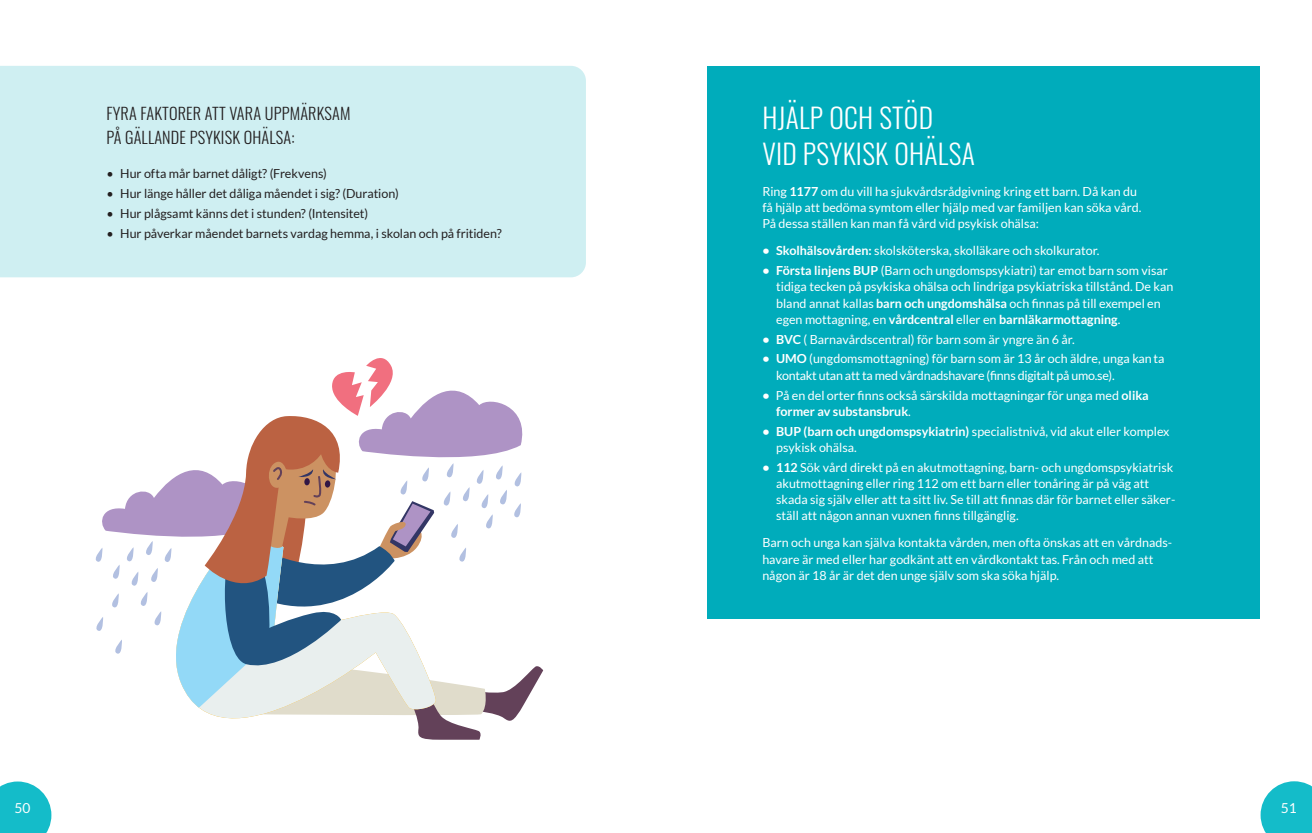
<style>
.page{position:relative;width:1312px;height:833px;background:#fff}
.page>*{position:absolute;margin:0;border:0;box-sizing:border-box;transform-origin:0 0}
.t1{font:300 27.5px/36.2px "Oswald";letter-spacing:.01em;color:#fff}
.t2{font:300 16.25px/23.8px "Oswald";letter-spacing:.01em;color:#231f20}
.t3{font:13.75px "Lato";color:#fff}
.t4{font:12.5px/16.2px "Lato";color:#fff}
.t5{font:12.5px "Lato";letter-spacing:-.005em;color:#231f20}
.t6{font:12.5px/16.2px "Lato";letter-spacing:-.02em;color:#fff}
.s1{font-weight:700}
</style>
<div class="page">
<div style="left:0;top:66px;width:586px;height:211px;background:#cfeff2"></div>
<div style="left:707px;top:66px;width:553px;height:552px;background:#00acbb"></div>
<svg style="left:95px;top:358px;width:448px;height:381px"></svg>
<svg style="left:0;top:781px;width:51px;height:52px"></svg>
<svg style="left:1260px;top:781px;width:51px;height:52px"></svg>
<h2 class="t2" style="left:106px;top:100px;width:246px">FYRA FAKTORER ATT VARA UPPMÄRKSAM<br>PÅ GÄLLANDE PSYKISK OHÄLSA:</h2>
<p class="t5" style="left:106px;top:167px;width:222px">• Hur ofta mår barnet dåligt? (Frekvens)</p>
<p class="t5" style="left:106px;top:186px;width:294px">• Hur länge håller det dåliga måendet i sig? (Duration)</p>
<p class="t5" style="left:106px;top:206px;width:263px">• Hur plågsamt känns det i stunden? (Intensitet)</p>
<p class="t5" style="left:106px;top:226px;width:397px">• Hur påverkar måendet barnets vardag hemma, i skolan och på fritiden?</p>
<h1 class="t1" style="left:762px;top:97px;width:214px">HJÄLP OCH STÖD<br>VID PSYKISK OHÄLSA</h1>
<p class="t4" style="left:762px;top:183px;width:380px">Ring <span class="s1">1177</span> om du vill ha sjukvårdsrådgivning kring ett barn. Då kan du få hjälp att bedöma symtom eller hjälp med var familjen kan söka vård.<br>På dessa ställen kan man få vård vid psykisk ohälsa:</p>
<p class="t4" style="left:762px;top:242px;width:338px"><span class="s1">• Skolhälsovården:</span> skolsköterska, skolläkare och skolkurator.</p>
<p class="t4" style="left:776px;top:262px;width:398px;text-indent:-14px"><span class="s1">• Första linjens BUP</span> (Barn och ungdomspsykiatri) tar emot barn som visar tidiga tecken på psykiska ohälsa och lindriga psykiatriska tillstånd. De kan bland annat kallas <span class="s1">barn och ungdomshälsa</span> och finnas på till exempel en egen mottagning, en <span class="s1">vårdcentral</span> eller en <span class="s1">barnläkarmottagning</span>.</p>
<p class="t4" style="left:762px;top:331px;width:314px"><span class="s1">• BVC</span> ( Barnavårdscentral) för barn som är yngre än 6 år.</p>
<p class="t6" style="left:776px;top:351px;width:389px;text-indent:-14px"><span class="s1">• UMO</span> (ungdomsmottagning) för barn som är 13 år och äldre, unga kan ta kontakt utan att ta med vårdnadshavare (finns digitalt på umo.se).</p>
<p class="t4" style="left:776px;top:387px;width:374px;text-indent:-14px"><span class="s1">•</span> På en del orter finns också särskilda mottagningar för unga med <span class="s1">olika former av substansbruk</span>.</p>
<p class="t4" style="left:776px;top:423px;width:395px;text-indent:-14px"><span class="s1">• BUP (barn och ungdomspsykiatrin)</span> specialistnivå, vid akut eller komplex psykisk ohälsa.</p>
<p class="t4" style="left:776px;top:459px;width:400px;text-indent:-14px"><span class="s1">• 112</span> Sök vård direkt på en akutmottagning, barn- och ungdomspsykiatrisk akutmottagning eller ring 112 om ett barn eller tonåring är på väg att skada sig själv eller att ta sitt liv. Se till att finnas där för barnet eller säker&shy;ställ att någon annan vuxnen finns tillgänglig.</p>
<p class="t4" style="left:762px;top:534px;width:411px">Barn och unga kan själva kontakta vården, men ofta önskas att en vårdnads&shy;havare är med eller har godkänt att en vårdkontakt tas. Från och med att någon är 18 år är det den unge själv som ska söka hjälp.</p>
<p class="t3" style="left:14px;top:800px;width:17px">50</p>
<p class="t3" style="left:1280px;top:800px;width:17px">51</p>
</div>
